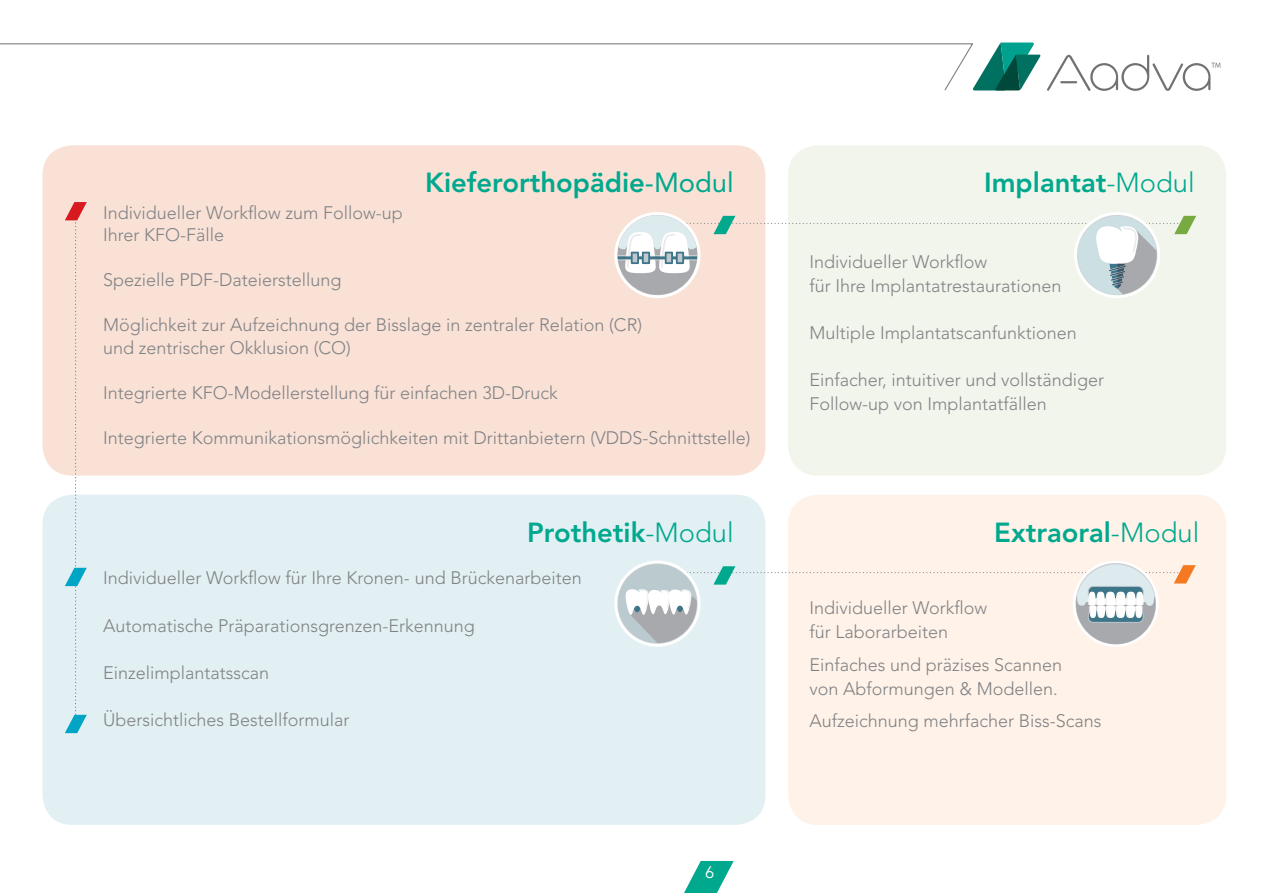
<style>
.page{position:relative;width:1263px;height:893px;background:#fff}
.page>*{position:absolute;margin:0;border:0;box-sizing:border-box;transform-origin:0 0}
.t1{font:800 27.45px "Avenir LT Std";color:#00a88e}
.t2{font:300 18px/24px "Avenir LT Std";color:#808285}
.t3{font:16.5px "Avenir LT Std";color:#fff}
.s1{font-weight:400}
.s2{font-weight:300}
</style>
<div class="page">
<svg style="left:974px;top:43px;width:67px;height:47px"></svg>
<svg style="left:1047px;top:55px;width:173px;height:36px"></svg>
<svg style="left:0;top:43px;width:974px;height:48px"></svg>
<div style="left:43px;top:145px;width:722px;height:331px;background:#f9e1d6;border-radius:30px"></div>
<div style="left:43px;top:495px;width:722px;height:330px;background:#e2f0f4;border-radius:30px"></div>
<div style="left:788px;top:145px;width:438px;height:331px;background:#f2f5ec;border-radius:30px"></div>
<div style="left:788px;top:495px;width:438px;height:330px;background:#fff2e8;border-radius:30px"></div>
<svg style="left:65px;top:202px;width:22px;height:531px"></svg>
<svg style="left:614px;top:212px;width:582px;height:86px"></svg>
<svg style="left:614px;top:561px;width:582px;height:86px"></svg>
<svg style="left:684px;top:861px;width:50px;height:32px"></svg>
<h1 class="t1" style="left:425px;top:166px;width:310px">Kieferorthopädie<span class="s1">-Modul</span></h1>
<h1 class="t1" style="left:984px;top:166px;width:212px">Implantat<span class="s2">-Modul</span></h1>
<p class="t2" style="left:103px;top:201px;width:301px;line-height:22.5px">Individueller Workflow zum Follow-up<br>Ihrer KFO-Fälle</p>
<p class="t2" style="left:103px;top:268px;width:240px">Spezielle PDF-Dateierstellung</p>
<p class="t2" style="left:103px;top:314px;width:540px;line-height:22.5px">Möglichkeit zur Aufzeichnung der Bisslage in zentraler Relation (CR) und zentrischer Okklusion (CO)</p>
<p class="t2" style="left:103px;top:381px;width:456px">Integrierte KFO-Modellerstellung für einfachen 3D-Druck</p>
<p class="t2" style="left:103px;top:426px;width:649px">Integrierte Kommunikationsmöglichkeiten mit Drittanbietern (VDDS-Schnittstelle)</p>
<p class="t2" style="left:809px;top:249px;width:254px">Individueller Workflow<br>für Ihre Implantatrestaurationen</p>
<p class="t2" style="left:809px;top:321px;width:269px">Multiple Implantatscanfunktionen</p>
<p class="t2" style="left:809px;top:368px;width:296px">Einfacher, intuitiver und vollständiger<br>Follow-up von Implantatfällen</p>
<h1 class="t1" style="left:527px;top:516px;width:208px">Prothetik<span class="s2">-Modul</span></h1>
<h1 class="t1" style="left:994px;top:516px;width:206px">Extraoral<span class="s2">-Modul</span></h1>
<p class="t2" style="left:103px;top:566px;width:480px">Individueller Workflow für Ihre Kronen- und Brückenarbeiten</p>
<p class="t2" style="left:103px;top:613px;width:373px">Automatische Präparationsgrenzen-Erkennung</p>
<p class="t2" style="left:103px;top:661px;width:167px">Einzelimplantatsscan</p>
<p class="t2" style="left:103px;top:708px;width:248px">Übersichtliches Bestellformular</p>
<p class="t3" style="left:705px;top:863px;width:11px">6</p>
<p class="t2" style="left:809px;top:596px;width:179px">Individueller Workflow für Laborarbeiten</p>
<p class="t2" style="left:809px;top:653px;width:254px">Einfaches und präzises Scannen von Abformungen &amp; Modellen.</p>
<p class="t2" style="left:809px;top:709px;width:294px">Aufzeichnung mehrfacher Biss-Scans</p>
</div>
